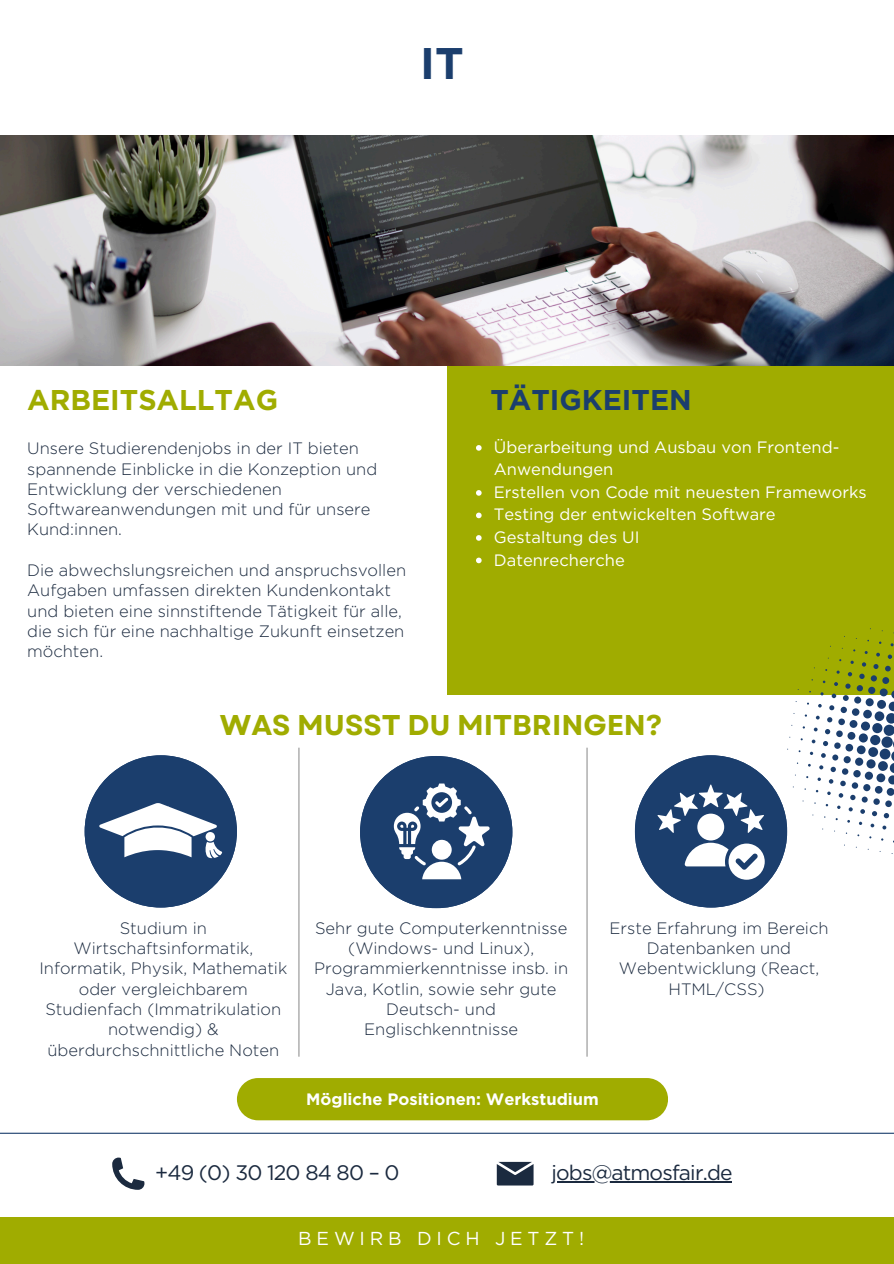
<style>
.page{position:relative;width:894px;height:1264px;background:#fff}
.page>*{position:absolute;margin:0;border:0;box-sizing:border-box;transform-origin:0 0}
.t1{font:700 44.25px "Gotham";color:#1b3e6d}
.t2{font:700 28.5px "Garet";color:#a0ac00}
.t3{font:700 28.5px "Gotham";color:#a0ac00}
.t4{font:700 28.5px "Gotham";color:#1b3e6d}
.t5{font:21px "Gotham";letter-spacing:-.04em;color:#1b2a3f}
.t6{font:18.75px "Gotham";letter-spacing:.26em;color:#fff}
.t7{font:300 16.5px/20.2px "Gotham";color:#1b2a3f;text-align:center}
.t8{font:16.5px/22.5px "Gotham";color:#fff}
.t9{font:700 16.5px "Gotham";color:#fff}
</style>
<div class="page">
<img style="left:0;top:136px;width:893px;height:229px">
<div style="left:447px;top:366px;width:446px;height:328px;background:#a0ac00"></div>
<div style="left:0;top:1216px;width:893px;height:47px;background:#a0ac00"></div>
<svg style="left:465px;top:1120px;width:68px;height:65px"></svg>
<svg style="left:112px;top:1157px;width:32px;height:32px"></svg>
<hr style="left:0;top:1132px;width:893px;height:1px;background:#1b3e6d">
<hr style="left:586px;top:747px;width:1px;height:309px;background:#949494">
<hr style="left:298px;top:747px;width:1px;height:309px;background:#949494">
<svg style="left:85px;top:755px;width:151px;height:152px"></svg>
<svg style="left:360px;top:756px;width:152px;height:151px"></svg>
<svg style="left:634px;top:755px;width:152px;height:152px"></svg>
<svg style="left:476px;top:445px;width:5px;height:5px"></svg>
<svg style="left:476px;top:490px;width:5px;height:5px"></svg>
<svg style="left:476px;top:512px;width:5px;height:6px"></svg>
<svg style="left:476px;top:535px;width:5px;height:5px"></svg>
<svg style="left:476px;top:557px;width:5px;height:6px"></svg>
<hr style="left:551px;top:1180px;width:180px;height:2px;background:#1b2a3f">
<div style="left:237px;top:1078px;width:430px;height:42px;background:#a0ac00;border-radius:21px"></div>
<svg style="left:879px;top:748px;width:11px;height:11px"></svg>
<div style="left:869px;top:735px;width:11px;height:10px;background:#1b3e6d;border-radius:50%"></div>
<div style="left:872px;top:723px;width:10px;height:10px;background:#1b3e6d;border-radius:50%"></div>
<svg style="left:867px;top:747px;width:10px;height:10px"></svg>
<svg style="left:877px;top:761px;width:10px;height:10px"></svg>
<div style="left:874px;top:711px;width:10px;height:10px;background:#1b3e6d;border-radius:50%"></div>
<div style="left:866px;top:759px;width:9px;height:9px;background:#1b3e6d;border-radius:50%"></div>
<div style="left:858px;top:733px;width:9px;height:9px;background:#1b3e6d;border-radius:50%"></div>
<svg style="left:860px;top:721px;width:9px;height:9px"></svg>
<svg style="left:876px;top:700px;width:9px;height:9px"></svg>
<div style="left:876px;top:773px;width:9px;height:9px;background:#1b3e6d;border-radius:50%"></div>
<div style="left:856px;top:745px;width:9px;height:9px;background:#1b3e6d;border-radius:50%"></div>
<svg style="left:862px;top:709px;width:9px;height:9px"></svg>
<svg style="left:854px;top:757px;width:9px;height:8px"></svg>
<svg style="left:864px;top:771px;width:8px;height:8px"></svg>
<div style="left:865px;top:698px;width:8px;height:8px;background:#1b3e6d;border-radius:50%"></div>
<svg style="left:879px;top:688px;width:8px;height:8px"></svg>
<div style="left:849px;top:720px;width:8px;height:8px;background:#1b3e6d;border-radius:50%"></div>
<div style="left:847px;top:732px;width:8px;height:7px;background:#1b3e6d;border-radius:50%"></div>
<div style="left:886px;top:788px;width:7px;height:7px;background:#1b3e6d;border-radius:50%"></div>
<div style="left:874px;top:786px;width:8px;height:7px;background:#1b3e6d;border-radius:50%"></div>
<div style="left:845px;top:744px;width:7px;height:7px;background:#1b3e6d;border-radius:50%"></div>
<svg style="left:851px;top:708px;width:8px;height:8px"></svg>
<div style="left:853px;top:770px;width:7px;height:7px;background:#1b3e6d;border-radius:50%"></div>
<svg style="left:883px;top:679px;width:11px;height:105px"></svg>
<div style="left:863px;top:784px;width:7px;height:7px;background:#1b3e6d;border-radius:50%"></div>
<div style="left:843px;top:756px;width:7px;height:7px;background:#1b3e6d;border-radius:50%"></div>
<svg style="left:867px;top:686px;width:8px;height:8px"></svg>
<svg style="left:853px;top:696px;width:7px;height:7px"></svg>
<div style="left:882px;top:677px;width:6px;height:7px;background:#1b3e6d;border-radius:50%"></div>
<svg style="left:835px;top:730px;width:7px;height:7px"></svg>
<div style="left:838px;top:718px;width:6px;height:7px;background:#1b3e6d;border-radius:50%"></div>
<div style="left:885px;top:800px;width:6px;height:7px;background:#1b3e6d;border-radius:50%"></div>
<svg style="left:851px;top:782px;width:6px;height:6px"></svg>
<div style="left:834px;top:742px;width:6px;height:7px;background:#1b3e6d;border-radius:50%"></div>
<svg style="left:873px;top:798px;width:6px;height:6px"></svg>
<svg style="left:841px;top:768px;width:7px;height:6px"></svg>
<svg style="left:840px;top:706px;width:6px;height:7px"></svg>
<svg style="left:856px;top:685px;width:6px;height:6px"></svg>
<svg style="left:870px;top:675px;width:6px;height:6px"></svg>
<svg style="left:832px;top:754px;width:6px;height:6px"></svg>
<svg style="left:861px;top:796px;width:6px;height:6px"></svg>
<svg style="left:843px;top:695px;width:5px;height:6px"></svg>
<svg style="left:885px;top:665px;width:5px;height:6px"></svg>
<svg style="left:840px;top:780px;width:5px;height:6px"></svg>
<svg style="left:830px;top:766px;width:5px;height:6px"></svg>
<svg style="left:859px;top:673px;width:5px;height:6px"></svg>
<svg style="left:883px;top:813px;width:5px;height:5px"></svg>
<svg style="left:850px;top:794px;width:5px;height:6px"></svg>
<svg style="left:825px;top:729px;width:5px;height:5px"></svg>
<svg style="left:827px;top:717px;width:5px;height:5px"></svg>
<svg style="left:845px;top:683px;width:5px;height:5px"></svg>
<svg style="left:823px;top:741px;width:4px;height:5px"></svg>
<svg style="left:872px;top:811px;width:4px;height:5px"></svg>
<svg style="left:873px;top:664px;width:5px;height:5px"></svg>
<svg style="left:829px;top:705px;width:5px;height:5px"></svg>
<svg style="left:860px;top:809px;width:4px;height:4px"></svg>
<svg style="left:821px;top:753px;width:4px;height:5px"></svg>
<svg style="left:828px;top:779px;width:5px;height:4px"></svg>
<svg style="left:831px;top:693px;width:5px;height:5px"></svg>
<svg style="left:838px;top:793px;width:5px;height:4px"></svg>
<svg style="left:887px;top:654px;width:4px;height:5px"></svg>
<svg style="left:847px;top:672px;width:4px;height:4px"></svg>
<svg style="left:819px;top:765px;width:4px;height:4px"></svg>
<svg style="left:848px;top:807px;width:4px;height:4px"></svg>
<svg style="left:834px;top:682px;width:3px;height:4px"></svg>
<svg style="left:882px;top:825px;width:4px;height:4px"></svg>
<svg style="left:813px;top:727px;width:4px;height:4px"></svg>
<svg style="left:815px;top:715px;width:4px;height:4px"></svg>
<svg style="left:811px;top:739px;width:4px;height:4px"></svg>
<svg style="left:870px;top:823px;width:4px;height:4px"></svg>
<p class="t1" style="left:420px;top:36px;width:45px">IT</p>
<p class="t3" style="left:27px;top:383px;width:252px">ARBEITSALLTAG</p>
<p class="t7" style="left:27px;top:438px;width:351px;text-align:left">Unsere Studierendenjobs in der IT bieten spannende Einblicke in die Konzeption und Entwicklung der verschiedenen Softwareanwendungen mit und für unsere Kund:innen.</p>
<p class="t7" style="left:27px;top:560px;width:380px;text-align:left">Die abwechslungsreichen und anspruchsvollen<br>Aufgaben umfassen direkten Kundenkontakt</p>
<p class="t7" style="left:27px;top:600px;width:378px;text-align:left">und bieten eine sinnstiftende Tätigkeit für alle, die sich für eine nachhaltige Zukunft einsetzen möchten.</p>
<p class="t4" style="left:490px;top:383px;width:203px">TÄTIGKEITEN</p>
<p class="t8" style="left:494px;top:436px;width:347px">Überarbeitung und Ausbau von Frontend-<br>Anwendungen</p>
<h2 class="t8" style="left:494px;top:481px;width:374px">Erstellen von Code mit neuesten Frameworks</h2>
<p class="t8" style="left:494px;top:503px;width:283px">Testing der entwickelten Software</p>
<p class="t8" style="left:494px;top:526px;width:147px">Gestaltung des UI</p>
<p class="t8" style="left:494px;top:548px;width:132px">Datenrecherche</p>
<p class="t2" style="left:220px;top:704px;width:444px">WAS MUSST DU MITBRINGEN?</p>
<p class="t7" style="left:39px;top:917px;width:249px">Studium in<br>Wirtschaftsinformatik,<br>Informatik, Physik, Mathematik oder vergleichbarem<br>Studienfach (Immatrikulation notwendig) &amp;</p>
<p class="t7" style="left:47px;top:1039px;width:233px">überdurchschnittliche Noten</p>
<p class="t7" style="left:315px;top:917px;width:254px">Sehr gute Computerkenntnisse (Windows- und Linux),</p>
<p class="t7" style="left:314px;top:958px;width:255px">Programmierkenntnisse insb. in<br>Java, Kotlin, sowie sehr gute<br>Deutsch- und<br>Englischkenntnisse</p>
<p class="t7" style="left:609px;top:917px;width:220px">Erste Erfahrung im Bereich<br>Datenbanken und<br>Webentwicklung (React,<br>HTML/CSS)</p>
<h6 class="t9" style="left:306px;top:1089px;width:294px">Mögliche Positionen: Werkstudium</h6>
<p class="t5" style="left:155px;top:1159px;width:246px">+49 (0) 30 120 84 80 – 0</p>
<h2 class="t5" style="left:551px;top:1159px;width:183px">jobs@atmosfair.de</h2>
<p class="t6" style="left:298px;top:1227px;width:287px">BEWIRB DICH JETZT!</p>
</div>
